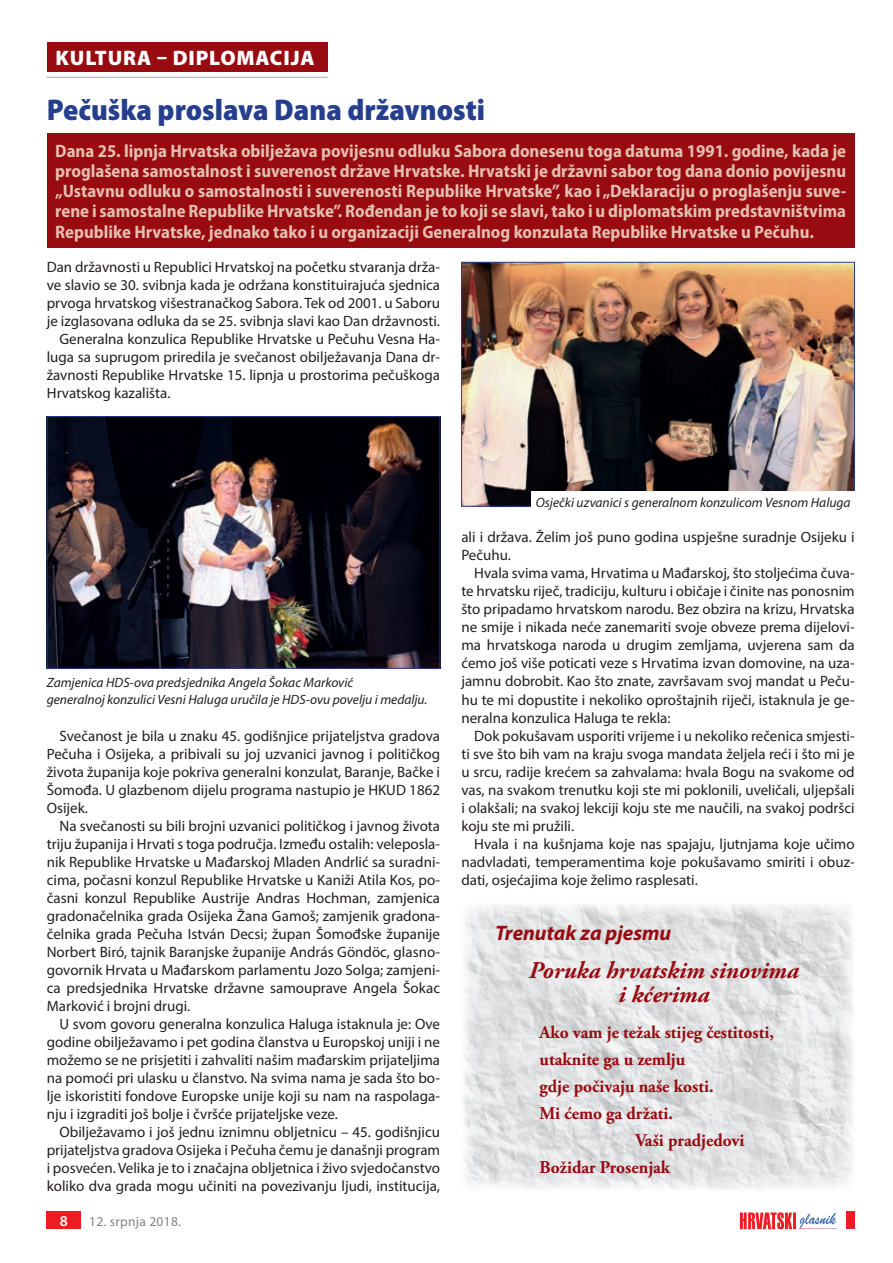
<style>
.page{position:relative;width:893px;height:1263px;background:#fff}
.page>*{position:absolute;margin:0;border:0;box-sizing:border-box;transform-origin:0 0}
.t1{font:900 semi-condensed 30px "Myriad Pro";color:#253f8e}
.t2{font:italic 700 24px/24px "Adobe Garamond Pro";color:#970b11;text-align:center}
.t3{font:900 21px "Myriad Pro";color:#fff}
.t4{font:italic 700 21px "Myriad Pro";color:#970b11}
.t5{font:700 semi-condensed 18px/20.2px "Myriad Pro";color:#e4beae;text-align:justify}
.t6{font:700 18px "Adobe Garamond Pro";color:#970b11}
.t7{font:15px/18px "Myriad Pro";color:#231f20;text-align:justify}
.t8{font:600 15px "Myriad Pro";color:#fff}
.t9{font:italic 13.5px/16.5px "Myriad Pro";color:#231f20}
.t10{font:13.5px "Myriad Pro";letter-spacing:.02em;color:#808285}
</style>
<div class="page">
<svg style="left:740px;top:1212px;width:96px;height:17px"></svg>
<div style="left:846px;top:1212px;width:9px;height:17px;background:#ee1d23"></div>
<div style="left:47px;top:1212px;width:34px;height:17px;background:#ee1d23"></div>
<div style="left:47px;top:43px;width:280px;height:29px;background:#970b11"></div>
<hr style="left:47px;top:77px;width:280px;height:1px;background:#a8a9ad">
<div style="left:47px;top:133px;width:808px;height:115px;background:#970b11"></div>
<img style="left:49px;top:418px;width:389px;height:248px">
<div style="left:47px;top:416px;width:393px;height:252px;border:1px solid #253f8e"></div>
<img style="left:463px;top:264px;width:390px;height:240px">
<img style="left:463px;top:904px;width:390px;height:285px">
<div style="left:531px;top:491px;width:332px;height:22px;background:#fff"></div>
<h3 class="t3" style="left:55px;top:44px;width:15px">KULTURA</h3>
<h3 class="t3" style="left:157px;top:44px;width:69px">– DIPLOMA</h3>
<h3 class="t3" style="left:270px;top:44px;width:25px">CIJA</h3>
<h1 class="t1" style="left:47px;top:90px;width:440px">Pečuška proslava Dana državnosti</h1>
<p class="t5" style="left:55px;top:140px;width:792px">Dana 25. lipnja Hrvatska obilježava povijesnu odluku Sabora donesenu toga datuma 1991. godine, kada je proglašena samostalnost i suverenost države Hrvatske. Hrvatski je državni sabor tog dana donio povijesnu „Ustavnu odluku o samostalnosti i suverenosti Republike Hrvatske”, kao i „Deklaraciju o proglašenju suve&shy;rene i samostalne Republike Hrvatske”. Rođendan je to koji se slavi, tako i u diplomatskim predstavništvima Republike Hrvatske, jednako tako i u organizaciji Generalnog konzulata Republike Hrvatske u Pečuhu.</p>
<p class="t7" style="left:47px;top:258px;width:395px">Dan državnosti u Republici Hrvatskoj na početku stvaranja drža-</p>
<p class="t7" style="left:47px;top:276px;width:395px">ve slavio se 30. svibnja kada je održana konstituirajuća sjednica</p>
<p class="t7" style="left:47px;top:294px;width:395px">prvoga hrvatskog višestranačkog Sabora. Tek od 2001. u Saboru</p>
<p class="t7" style="left:47px;top:312px;width:395px">je izglasovana odluka da se 25. svibnja slavi kao Dan državnosti.</p>
<p class="t7" style="left:60px;top:330px;width:382px">Generalna konzulica Republike Hrvatske u Pečuhu Vesna Ha-</p>
<p class="t7" style="left:47px;top:348px;width:395px">luga sa suprugom priredila je svečanost obilježavanja Dana dr-</p>
<p class="t7" style="left:47px;top:366px;width:395px">žavnosti Republike Hrvatske 15. lipnja u prostorima pečuškoga</p>
<p class="t7" style="left:47px;top:384px;width:125px">Hrvatskog kazališta.</p>
<p class="t9" style="left:47px;top:674px;width:382px">Zamjenica HDS-ova predsjednika Angela Šokac Marković<br>generalnoj konzulici Vesni Haluga uručila je HDS-ovu povelju i medalju.</p>
<p class="t7" style="left:47px;top:726px;width:395px;text-indent:13px">Svečanost je bila u znaku 45. godišnjice prijateljstva gradova Pečuha i Osijeka, a pribivali su joj uzvanici javnog i političkog života županija koje pokriva generalni konzulat, Baranje, Bačke i Šomođa. U glazbenom dijelu programa nastupio je HKUD 1862<br>Osijek.</p>
<p class="t7" style="left:47px;top:816px;width:395px;text-indent:13px">Na svečanosti su bili brojni uzvanici političkog i javnog života triju županija i Hrvati s toga područja. Između ostalih: veleposla&shy;nik Republike Hrvatske u Mađarskoj Mladen Andrlić sa suradni&shy;cima, počasni konzul Republike Hrvatske u Kaniži Atila Kos, po&shy;časni konzul Republike Austrije Andras Hochman, zamjenica gradonačelnika grada Osijeka Žana Gamoš; zamjenik gradona&shy;čelnika grada Pečuha István Decsi; župan Šomođske županije Norbert Biró, tajnik Baranjske županije András Göndöc, glasno&shy;govornik Hrvata u Mađarskom parlamentu Jozo Solga; zamjeni&shy;ca predsjednika Hrvatske državne samouprave Angela Šokac Marković i brojni drugi.</p>
<p class="t7" style="left:47px;top:1014px;width:395px;text-indent:13px">U svom govoru generalna konzulica Haluga istaknula je: Ove godine obilježavamo i pet godina članstva u Europskoj uniji i ne možemo se ne prisjetiti i zahvaliti našim mađarskim prijateljima na pomoći pri ulasku u članstvo. Na svima nama je sada što bo&shy;lje iskoristiti fondove Europske unije koji su nam na raspolaga&shy;nju i izgraditi još bolje i čvršće prijateljske veze.</p>
<p class="t7" style="left:47px;top:1122px;width:395px;text-indent:13px">Obilježavamo i još jednu iznimnu obljetnicu – 45. godišnjicu prijateljstva gradova Osijeka i Pečuha čemu je današnji program i posvećen. Velika je to i značajna obljetnica i živo svjedočanstvo koliko dva grada mogu učiniti na povezivanju ljudi, institucija,</p>
<p class="t8" style="left:60px;top:1211px;width:10px">8</p>
<p class="t10" style="left:89px;top:1213px;width:93px">12. srpnja 2018.</p>
<p class="t9" style="left:536px;top:494px;width:316px">Osječki uzvanici s generalnom konzulicom Vesnom Haluga</p>
<p class="t7" style="left:461px;top:528px;width:395px">ali i država. Želim još puno godina uspješne suradnje Osijeku i<br>Pečuhu.</p>
<p class="t7" style="left:461px;top:564px;width:395px;text-indent:13px">Hvala svima vama, Hrvatima u Mađarskoj, što stoljećima čuva&shy;te hrvatsku riječ, tradiciju, kulturu i običaje i činite nas ponosnim što pripadamo hrvatskom narodu. Bez obzira na krizu, Hrvatska ne smije i nikada neće zanemariti svoje obveze prema dijelovi&shy;ma hrvatskoga naroda u drugim zemljama, uvjerena sam da ćemo još više poticati veze s Hrvatima izvan domovine, na uza&shy;jamnu dobrobit. Kao što znate, završavam svoj mandat u Peču&shy;hu te mi dopustite i nekoliko oproštajnih riječi, istaknula je ge&shy;neralna konzulica Haluga te rekla:</p>
<p class="t7" style="left:461px;top:726px;width:395px;text-indent:13px">Dok pokušavam usporiti vrijeme i u nekoliko rečenica smjesti&shy;ti sve što bih vam na kraju svoga mandata željela reći i što mi je u srcu, radije krećem sa zahvalama: hvala Bogu na svakome od vas, na svakom trenutku koji ste mi poklonili, uveličali, uljepšali i olakšali; na svakoj lekciji koju ste me naučili, na svakoj podršci koju ste mi pružili.</p>
<p class="t7" style="left:461px;top:834px;width:395px;text-indent:13px">Hvala i na kušnjama koje nas spajaju, ljutnjama koje učimo nadvladati, temperamentima koje pokušavamo smiriti i obuz&shy;dati, osjećajima koje želimo rasplesati.</p>
<h3 class="t4" style="left:495px;top:919px;width:178px">Trenutak za pjesmu</h3>
<h2 class="t2" style="left:529px;top:959px;width:271px">Poruka hrvatskim sinovima i kćerima</h2>
<p class="t6" style="left:540px;top:1021px;width:236px">Ako vam je težak stijeg čestitosti,</p>
<p class="t6" style="left:540px;top:1048px;width:147px">utaknite ga u zemlju</p>
<p class="t6" style="left:540px;top:1075px;width:175px">gdje počivaju naše kosti.</p>
<p class="t6" style="left:540px;top:1102px;width:135px">Mi ćemo ga držati.</p>
<p class="t6" style="left:635px;top:1129px;width:111px">Vaši pradjedovi</p>
<p class="t6" style="left:540px;top:1156px;width:132px">Božidar Prosenjak</p>
</div>
